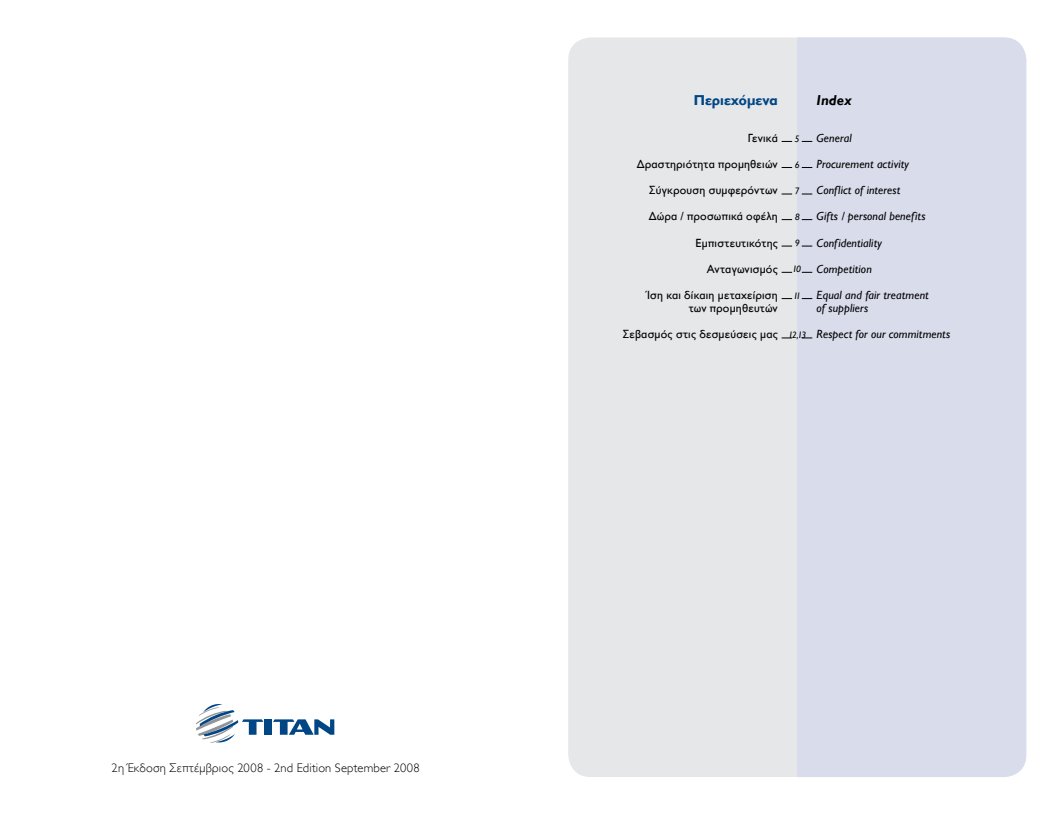
<style>
.page{position:relative;width:1063px;height:815px;background:#fff}
.page>*{position:absolute;margin:0;border:0;box-sizing:border-box;transform-origin:0 0}
.t1{font:700 14.38px "Gill Sans Hel";letter-spacing:.01em;color:#004685}
.t2{font:italic 700 14.38px "Gill Sans Hel";color:#000}
.t3{font:300 12.5px "Gill Sans Hel";letter-spacing:.015em;color:#000}
.t4{font:11.88px/13.1px "Gill Sans Hel";letter-spacing:.02em;color:#000;text-align:right}
.t5{font:italic 11.88px/13.1px "Gill Sans Hel";letter-spacing:.01em;color:#000}
.t6{font:italic 9.38px "Gill Sans Hel";letter-spacing:.005em;color:#000}
</style>
<div class="page">
<div style="left:568px;top:38px;width:458px;height:739px;background:#e6e7e8;border-radius:22px"></div>
<div style="left:797px;top:38px;width:229px;height:739px;background:#d8dceb"></div>
<div style="left:264px;top:719px;width:8px;height:16px;background:#004685"></div>
<svg style="left:273px;top:719px;width:61px;height:16px"></svg>
<svg style="left:196px;top:704px;width:67px;height:39px"></svg>
<p class="t3" style="left:112px;top:761px;width:310px">2η Έκδοση Σεπτέμβριος 2008 - 2nd Edition September 2008</p>
<p class="t1" style="left:694px;top:91px;width:86px">Περιεχόμενα</p>
<p class="t4" style="left:748px;top:131px;width:32px">Γενικά</p>
<p class="t4" style="left:637px;top:157px;width:143px">Δραστηριότητα προμηθειών</p>
<p class="t4" style="left:649px;top:184px;width:130px">Σύγκρουση συμφερόντων</p>
<p class="t4" style="left:649px;top:210px;width:131px">Δώρα / προσωπικά oφέλη</p>
<p class="t4" style="left:696px;top:236px;width:84px">Εμπιστευτικότης</p>
<p class="t4" style="left:707px;top:262px;width:73px">Ανταγωνισμός</p>
<p class="t4" style="left:647px;top:289px;width:132px">Ίση και δίκαιη μεταχείριση των προμηθευτών</p>
<p class="t4" style="left:623px;top:328px;width:157px">Σεβασμός στις δεσμεύσεις μας</p>
<p class="t6" style="left:795px;top:133px;width:6px">5</p>
<p class="t6" style="left:795px;top:159px;width:6px">6</p>
<p class="t6" style="left:795px;top:186px;width:5px">7</p>
<p class="t6" style="left:795px;top:211px;width:6px">8</p>
<p class="t6" style="left:795px;top:238px;width:6px">9</p>
<p class="t6" style="left:793px;top:264px;width:9px">10</p>
<p class="t6" style="left:795px;top:290px;width:7px">11</p>
<p class="t6" style="left:789px;top:330px;width:18px">12,13</p>
<p class="t2" style="left:817px;top:92px;width:37px">Index</p>
<p class="t5" style="left:817px;top:131px;width:37px">General</p>
<p class="t5" style="left:817px;top:157px;width:94px">Procurement activity</p>
<p class="t5" style="left:817px;top:184px;width:85px">Conflict of interest</p>
<p class="t5" style="left:817px;top:210px;width:110px">Gifts / personal benefits</p>
<p class="t5" style="left:817px;top:236px;width:67px">Confidentiality</p>
<p class="t5" style="left:817px;top:262px;width:57px">Competition</p>
<p class="t5" style="left:817px;top:289px;width:114px">Equal and fair treatment of suppliers</p>
<p class="t5" style="left:817px;top:328px;width:135px">Respect for our commitments</p>
</div>
